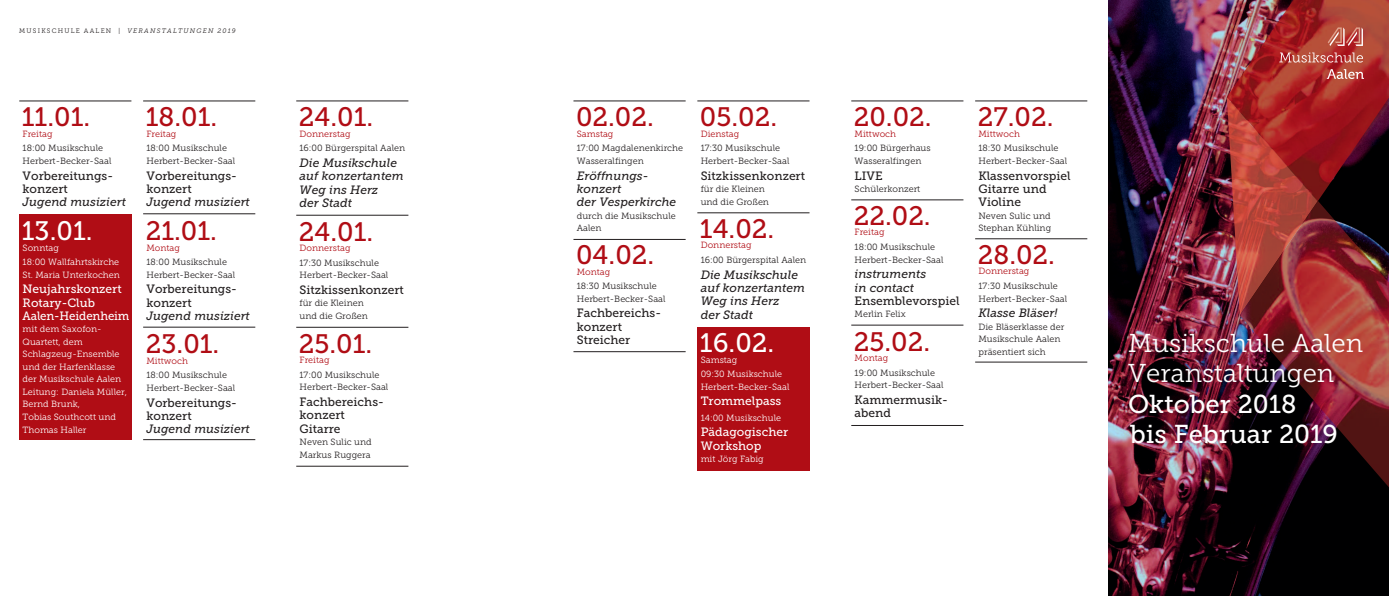
<style>
.page{position:relative;width:1389px;height:596px;background:#fff}
.page>*{position:absolute;margin:0;border:0;box-sizing:border-box;transform-origin:0 0}
.t1{font:26.6px "Museo Slab 500";color:#b00d15}
.t2{font:26.6px "Museo Slab 500";color:#fff}
.t3{font:25.8px/30.2px "Museo Slab 300";color:#fff}
.t4{font:25.8px/30.2px "Museo Slab 500";color:#fff}
.t5{font:12px/13.3px "Museo Slab 500";color:#231f20}
.t6{font:italic 12px/13.3px "Museo Slab 500";color:#231f20}
.t7{font:12px/13.3px "Museo Slab 500";color:#fff}
.t8{font:9px/12.5px "Museo Slab 300";color:#231f20}
.t9{font:9px/12.5px "Museo Slab 300";color:#fff}
.t10{font:9px "Museo Slab 300";color:#b00d15}
.t11{font:italic 6.5px "Museo Slab 300";letter-spacing:.185em;color:#231f20}
.s1{font-style:normal}
</style>
<div class="page">
<div style="left:697px;top:326px;width:113px;height:144px;background:#b00d15"></div>
<div style="left:19px;top:213px;width:112px;height:226px;background:#b00d15"></div>
<img style="left:1108px;top:0;width:281px;height:595px">
<hr style="left:697px;top:101px;width:113px;height:1px;background:#231f20">
<hr style="left:697px;top:212px;width:113px;height:1px;background:#231f20">
<hr style="left:851px;top:101px;width:112px;height:1px;background:#231f20">
<hr style="left:975px;top:101px;width:112px;height:1px;background:#231f20">
<hr style="left:975px;top:238px;width:112px;height:1px;background:#231f20">
<hr style="left:975px;top:361px;width:112px;height:1px;background:#231f20">
<hr style="left:851px;top:199px;width:112px;height:1px;background:#231f20">
<hr style="left:851px;top:325px;width:112px;height:1px;background:#231f20">
<hr style="left:851px;top:425px;width:112px;height:1px;background:#231f20">
<hr style="left:296px;top:101px;width:112px;height:1px;background:#231f20">
<hr style="left:296px;top:215px;width:112px;height:1px;background:#231f20">
<hr style="left:296px;top:327px;width:112px;height:1px;background:#231f20">
<hr style="left:296px;top:465px;width:112px;height:1px;background:#231f20">
<hr style="left:573px;top:101px;width:113px;height:1px;background:#231f20">
<hr style="left:573px;top:239px;width:113px;height:1px;background:#231f20">
<hr style="left:573px;top:351px;width:113px;height:1px;background:#231f20">
<hr style="left:19px;top:101px;width:112px;height:1px;background:#231f20">
<hr style="left:143px;top:101px;width:112px;height:1px;background:#231f20">
<hr style="left:143px;top:213px;width:112px;height:1px;background:#231f20">
<hr style="left:143px;top:327px;width:112px;height:1px;background:#231f20">
<hr style="left:143px;top:439px;width:112px;height:1px;background:#231f20">
<img style="left:1227px;top:0;width:162px;height:201px">
<img style="left:1227px;top:201px;width:13px;height:114px">
<img style="left:1227px;top:97px;width:91px;height:104px">
<img style="left:1240px;top:201px;width:149px;height:286px">
<img style="left:1240px;top:201px;width:78px;height:114px">
<svg style="left:1279px;top:0;width:110px;height:93px;background:#af3f37"></svg>
<p class="t11" style="left:19px;top:28px;width:218px"><span class="s1">MUSIKSCHULE AALEN |</span> VERANSTALTUNGEN 2019</p>
<h1 class="t1" style="left:22px;top:107px;width:70px">11.01.</h1>
<p class="t10" style="left:23px;top:130px;width:31px">Freitag</p>
<p class="t8" style="left:23px;top:143px;width:90px">18:00 Musikschule<br>Herbert-Becker-Saal</p>
<h3 class="t5" style="left:23px;top:170px;width:92px">Vorbereitungs&shy;konzert</h3>
<h3 class="t6" style="left:23px;top:196px;width:105px">Jugend musiziert</h3>
<h1 class="t2" style="left:22px;top:221px;width:72px">13.01.</h1>
<p class="t9" style="left:23px;top:241px;width:98px;line-height:14.6px">Sonntag<br>18:00 Wallfahrtskirche</p>
<p class="t9" style="left:23px;top:269px;width:99px">St. Maria Unterkochen</p>
<h3 class="t7" style="left:23px;top:283px;width:108px">Neujahrskonzert<br>Rotary-Club<br>Aalen-Heidenheim</h3>
<p class="t9" style="left:23px;top:323px;width:106px">mit dem Saxofon-<br>Quartett, dem<br>Schlagzeug-Ensemble und der Harfenklasse der Musikschule Aalen<br>Leitung: Daniela Müller,<br>Bernd Brunk,<br>Tobias Southcott und<br>Thomas Haller</p>
<h1 class="t1" style="left:146px;top:107px;width:73px">18.01.</h1>
<p class="t10" style="left:146px;top:130px;width:31px">Freitag</p>
<p class="t8" style="left:146px;top:143px;width:90px">18:00 Musikschule<br>Herbert-Becker-Saal</p>
<h3 class="t5" style="left:146px;top:170px;width:92px">Vorbereitungs&shy;konzert</h3>
<h3 class="t6" style="left:146px;top:196px;width:105px">Jugend musiziert</h3>
<h1 class="t1" style="left:146px;top:221px;width:73px">21.01.</h1>
<p class="t10" style="left:146px;top:244px;width:35px">Montag</p>
<p class="t8" style="left:146px;top:256px;width:90px">18:00 Musikschule<br>Herbert-Becker-Saal</p>
<h3 class="t5" style="left:146px;top:283px;width:92px">Vorbereitungs&shy;konzert</h3>
<h3 class="t6" style="left:146px;top:310px;width:105px">Jugend musiziert</h3>
<h1 class="t1" style="left:146px;top:334px;width:75px">23.01.</h1>
<p class="t10" style="left:146px;top:357px;width:43px">Mittwoch</p>
<p class="t8" style="left:146px;top:369px;width:90px">18:00 Musikschule<br>Herbert-Becker-Saal</p>
<h3 class="t5" style="left:146px;top:396px;width:92px">Vorbereitungs&shy;konzert</h3>
<h3 class="t6" style="left:146px;top:423px;width:105px">Jugend musiziert</h3>
<h1 class="t1" style="left:299px;top:107px;width:76px">24.01.</h1>
<p class="t10" style="left:300px;top:130px;width:52px">Donnerstag</p>
<p class="t8" style="left:300px;top:143px;width:107px">16:00 Bürgerspital Aalen</p>
<h3 class="t6" style="left:300px;top:157px;width:106px">Die Musikschule auf konzertantem<br>Weg ins Herz<br>der Stadt</h3>
<h1 class="t1" style="left:299px;top:222px;width:76px">24.01.</h1>
<p class="t10" style="left:300px;top:244px;width:52px">Donnerstag</p>
<p class="t8" style="left:300px;top:257px;width:90px">17:30 Musikschule<br>Herbert-Becker-Saal</p>
<h3 class="t5" style="left:300px;top:284px;width:106px">Sitzkissenkonzert</h3>
<p class="t8" style="left:300px;top:298px;width:70px">für die Kleinen und die Großen</p>
<h1 class="t1" style="left:299px;top:334px;width:75px">25.01.</h1>
<p class="t10" style="left:300px;top:356px;width:31px">Freitag</p>
<p class="t8" style="left:300px;top:369px;width:90px">17:00 Musikschule<br>Herbert-Becker-Saal</p>
<h3 class="t5" style="left:300px;top:396px;width:86px">Fachbereichs&shy;konzert<br>Gitarre</h3>
<p class="t8" style="left:300px;top:436px;width:74px">Neven Sulic und<br>Markus Ruggera</p>
<h1 class="t1" style="left:576px;top:107px;width:79px">02.02.</h1>
<p class="t10" style="left:577px;top:130px;width:38px">Samstag</p>
<p class="t8" style="left:577px;top:143px;width:108px">17:00 Magdalenenkirche<br>Wasseralfingen</p>
<h3 class="t6" style="left:577px;top:170px;width:101px">Eröffnungs&shy;konzert<br>der Vesperkirche</h3>
<p class="t8" style="left:577px;top:210px;width:100px">durch die Musikschule<br>Aalen</p>
<h1 class="t1" style="left:576px;top:245px;width:80px">04.02.</h1>
<p class="t10" style="left:577px;top:268px;width:35px">Montag</p>
<p class="t8" style="left:577px;top:280px;width:90px">18:30 Musikschule<br>Herbert-Becker-Saal</p>
<h3 class="t5" style="left:577px;top:307px;width:86px">Fachbereichs&shy;konzert<br>Streicher</h3>
<h1 class="t1" style="left:700px;top:107px;width:79px">05.02.</h1>
<p class="t10" style="left:701px;top:130px;width:40px">Dienstag</p>
<p class="t8" style="left:701px;top:143px;width:90px">17:30 Musikschule<br>Herbert-Becker-Saal</p>
<h3 class="t5" style="left:701px;top:170px;width:106px">Sitzkissenkonzert</h3>
<p class="t8" style="left:701px;top:183px;width:70px">für die Kleinen und die Großen</p>
<h1 class="t1" style="left:700px;top:219px;width:76px">14.02.</h1>
<p class="t10" style="left:701px;top:242px;width:52px">Donnerstag</p>
<p class="t8" style="left:701px;top:254px;width:107px">16:00 Bürgerspital Aalen</p>
<h3 class="t6" style="left:701px;top:269px;width:106px">Die Musikschule auf konzertantem<br>Weg ins Herz<br>der Stadt</h3>
<h1 class="t2" style="left:700px;top:333px;width:76px">16.02.</h1>
<p class="t9" style="left:701px;top:353px;width:83px;line-height:14.6px">Samstag<br>09:30 Musikschule</p>
<p class="t9" style="left:701px;top:381px;width:90px">Herbert-Becker-Saal</p>
<h3 class="t7" style="left:701px;top:395px;width:82px">Trommelpass</h3>
<p class="t9" style="left:701px;top:412px;width:82px">14:00 Musikschule</p>
<h3 class="t7" style="left:701px;top:426px;width:89px">Pädagogischer<br>Workshop</h3>
<p class="t9" style="left:701px;top:453px;width:65px">mit Jörg Fabig</p>
<h1 class="t1" style="left:854px;top:107px;width:79px">20.02.</h1>
<p class="t10" style="left:855px;top:130px;width:43px">Mittwoch</p>
<p class="t8" style="left:855px;top:143px;width:78px">19:00 Bürgerhaus<br>Wasseralfingen</p>
<h3 class="t5" style="left:855px;top:170px;width:29px">LIVE</h3>
<p class="t8" style="left:855px;top:183px;width:67px">Schülerkonzert</p>
<h1 class="t1" style="left:854px;top:206px;width:78px">22.02.</h1>
<p class="t10" style="left:855px;top:229px;width:31px">Freitag</p>
<p class="t8" style="left:855px;top:241px;width:90px">18:00 Musikschule<br>Herbert-Becker-Saal</p>
<h3 class="t6" style="left:855px;top:268px;width:73px">instruments in contact</h3>
<h3 class="t5" style="left:855px;top:295px;width:106px">Ensemblevorspiel</h3>
<p class="t8" style="left:855px;top:308px;width:53px">Merlin Felix</p>
<h1 class="t1" style="left:854px;top:332px;width:78px">25.02.</h1>
<p class="t10" style="left:855px;top:354px;width:35px">Montag</p>
<p class="t8" style="left:855px;top:367px;width:90px">19:00 Musikschule<br>Herbert-Becker-Saal</p>
<h3 class="t5" style="left:855px;top:394px;width:95px">Kammermusik&shy;abend</h3>
<h1 class="t1" style="left:978px;top:107px;width:77px">27.02.</h1>
<p class="t10" style="left:978px;top:130px;width:43px">Mittwoch</p>
<p class="t8" style="left:978px;top:143px;width:90px">18:30 Musikschule<br>Herbert-Becker-Saal</p>
<h3 class="t5" style="left:978px;top:170px;width:94px">Klassenvorspiel<br>Gitarre und<br>Violine</h3>
<p class="t8" style="left:978px;top:210px;width:74px">Neven Sulic und<br>Stephan Kühling</p>
<h1 class="t1" style="left:978px;top:245px;width:79px">28.02.</h1>
<p class="t10" style="left:978px;top:268px;width:52px">Donnerstag</p>
<p class="t8" style="left:978px;top:280px;width:90px">17:30 Musikschule<br>Herbert-Becker-Saal</p>
<h3 class="t6" style="left:978px;top:307px;width:81px">Klasse Bläser!</h3>
<p class="t8" style="left:978px;top:321px;width:87px">Die Bläserklasse der<br>Musikschule Aalen präsentiert sich</p>
<h2 class="t3" style="left:1128px;top:330px;width:236px">Musikschule Aalen<br>Veranstaltungen</h2>
<h2 class="t4" style="left:1128px;top:391px;width:211px">Oktober 2018 bis Februar 2019</h2>
</div>
